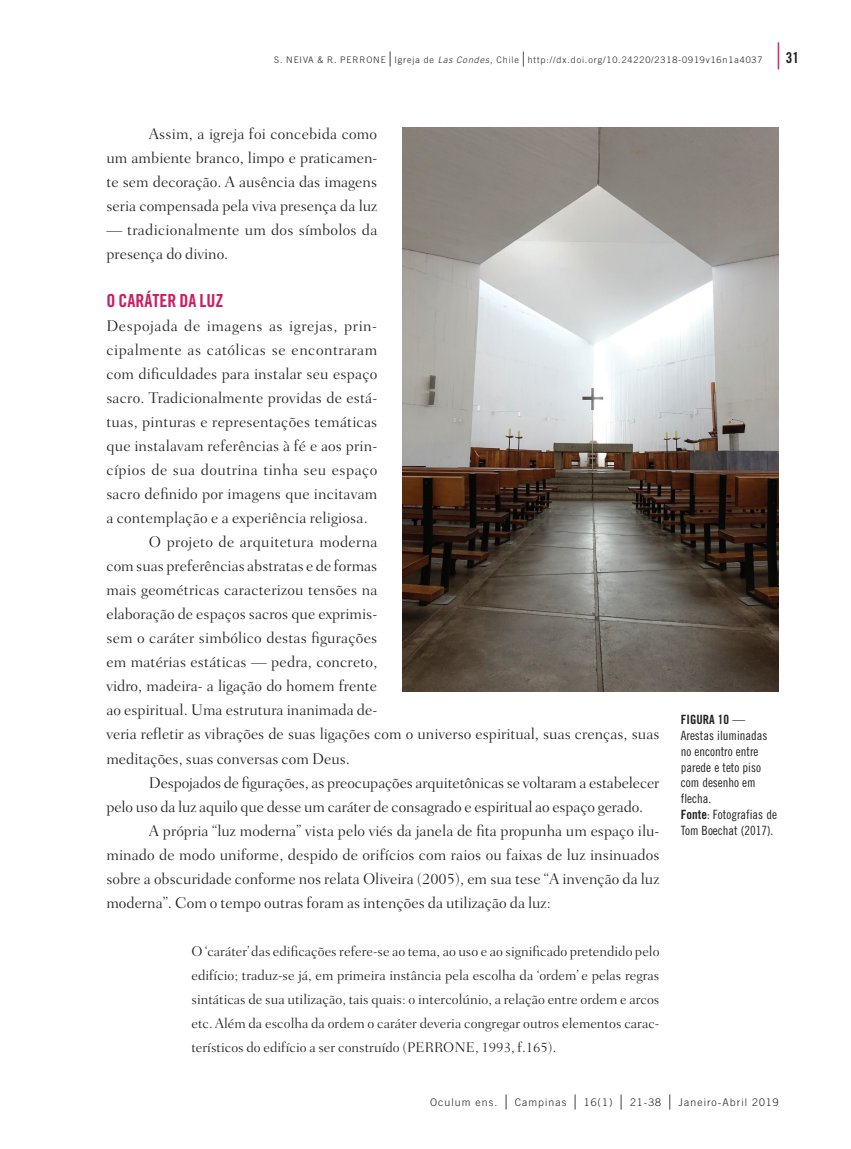
<style>
.page{position:relative;width:851px;height:1149px;background:#fff}
.page>*{position:absolute;margin:0;border:0;box-sizing:border-box;transform-origin:0 0}
.t1{font:18px "Trade Gothic Bold Cond Twenty";color:#ce1c62}
.t2{font:300 15.75px/24px "Fairfield LH";color:#231f20;text-align:justify}
.t3{font:300 15.75px "Fairfield LH";letter-spacing:.03em;color:#231f20}
.t4{font:300 15.75px "Fairfield LH";letter-spacing:.035em;color:#231f20}
.t5{font:300 15.75px "Fairfield LH";letter-spacing:.025em;color:#231f20}
.t6{font:300 15.75px "Fairfield LH";letter-spacing:.02em;color:#231f20}
.t7{font:15px "Trade Gothic Bold Cond Twenty";color:#231f20}
.t8{font:300 14.25px/24px "Fairfield LH";color:#231f20;text-align:justify}
.t9{font:12.75px/15.8px "Trade Gothic Cond Eighteen";color:#231f20}
.t10{font:12.75px "Trade Gothic Bold Cond Twenty";color:#231f20}
.t11{font:300 10.5px "Trade Gothic";letter-spacing:.1em;color:#231f20}
.t12{font:300 9px "Trade Gothic";letter-spacing:.1em;color:#231f20}
.s1{font-family:"Apple Garamond";font-size:15px}
.s2{font-style:italic}
.s3{font-family:"Apple Garamond";font-weight:300;font-size:27px;color:#ce1c62}
.s4{font-family:"Trade Gothic Cond Eighteen"}
.s5{font-family:"Trade Gothic Bold Cond Twenty"}
</style>
<div class="page">
<img style="left:403px;top:128px;width:375px;height:563px">
<p class="t12" style="left:274px;top:54px;width:489px">S. Neiva &amp; R. Perron e<span class="s1">|</span>Igreja de <span class="s2">Las Condes</span>, Chile<span class="s1">|</span>http://dx.doi.org/10.24220/2318-0919v16n1a4037</p>
<p class="t7" style="left:771px;top:49px;width:29px"><span class="s3">|</span>31</p>
<p class="t2" style="left:106px;top:122px;width:272px;text-indent:43px">Assim, a igreja foi concebida como um ambiente branco, limpo e praticamen‑ te sem decoração. A ausência das imagens seria compensada pela viva presença da luz</p>
<p class="t2" style="left:106px;top:218px;width:272px">— tradicionalmente um dos símbolos da presença do divino.</p>
<p class="t1" style="left:106px;top:289px;width:118px">O CARÁTER DA LUZ</p>
<p class="t4" style="left:106px;top:317px;width:272px">Despojada de imagens as igrejas, prin‑</p>
<p class="t3" style="left:106px;top:341px;width:272px">cipalmente as católicas se encontraram</p>
<p class="t2" style="left:106px;top:362px;width:272px">com dificuldades para instalar seu espaço</p>
<p class="t2" style="left:106px;top:386px;width:272px">sacro. Tradicionalmente providas de está‑</p>
<p class="t2" style="left:106px;top:410px;width:272px">tuas, pinturas e representações temáticas</p>
<p class="t2" style="left:106px;top:434px;width:272px">que instalavam referências à fé e aos prin‑</p>
<p class="t5" style="left:106px;top:461px;width:272px">cípios de sua doutrina tinha seu espaço</p>
<p class="t2" style="left:106px;top:482px;width:272px">sacro definido por imagens que incitavam</p>
<p class="t2" style="left:106px;top:506px;width:263px">a contemplação e a experiência religiosa.</p>
<p class="t6" style="left:149px;top:533px;width:230px">O projeto de arquitetura moderna</p>
<p class="t2" style="left:106px;top:554px;width:272px">com suas preferências abstratas e de formas</p>
<p class="t2" style="left:106px;top:578px;width:272px">mais geométricas caracterizou tensões na</p>
<p class="t2" style="left:106px;top:602px;width:272px">elaboração de espaços sacros que exprimis‑</p>
<p class="t2" style="left:106px;top:626px;width:272px">sem o caráter simbólico destas figurações</p>
<p class="t2" style="left:106px;top:650px;width:272px">em matérias estáticas — pedra, concreto,</p>
<p class="t2" style="left:106px;top:674px;width:272px">vidro, madeira‑ a ligação do homem frente</p>
<p class="t2" style="left:106px;top:698px;width:272px">ao espiritual. Uma estrutura inanimada de‑</p>
<p class="t2" style="left:106px;top:722px;width:554px">veria refletir as vibrações de suas ligações com o universo espiritual, suas crenças, suas</p>
<p class="t2" style="left:106px;top:746px;width:245px">meditações, suas conversas com Deus.</p>
<p class="t2" style="left:149px;top:770px;width:512px">Despojados de figurações, as preocupações arquitetônicas se voltaram a estabelecer</p>
<p class="t2" style="left:106px;top:794px;width:538px">pelo uso da luz aquilo que desse um caráter de consagrado e espiritual ao espaço gerado.</p>
<p class="t2" style="left:149px;top:818px;width:512px">A própria “luz moderna” vista pelo viés da janela de fita propunha um espaço ilu‑</p>
<p class="t2" style="left:106px;top:842px;width:554px">minado de modo uniforme, despido de orifícios com raios ou faixas de luz insinuados</p>
<p class="t2" style="left:106px;top:866px;width:554px">sobre a obscuridade conforme nos relata Oliveira (2005), em sua tese “A invenção da luz</p>
<p class="t2" style="left:106px;top:890px;width:446px">moderna”. Com o tempo outras foram as intenções da utilização da luz:</p>
<p class="t8" style="left:191px;top:938px;width:469px">O ‘caráter’ das edificações refere‑se ao tema, ao uso e ao significado pretendido pelo edifício; traduz‑se já, em primeira instância pela escolha da ‘ordem’ e pelas regras sintáticas de sua utilização, tais quais: o intercolúnio, a relação entre ordem e arcos etc. Além da escolha da ordem o caráter deveria congregar outros elementos carac‑ terísticos do edifício a ser construído (PERRONE, 1993, f.165).</p>
<p class="t10" style="left:680px;top:711px;width:66px">FIGURA 10 <span class="s4">—</span></p>
<p class="t9" style="left:680px;top:727px;width:98px">Arestas iluminadas no encontro entre parede e teto piso com desenho em flecha.<br><span class="s5">Fonte</span>: Fotografias de<br>Tom Boechat (2017).</p>
<p class="t11" style="left:430px;top:1095px;width:350px">Oculum ens. <span class="s1">|</span> Campinas <span class="s1">|</span> 16(1) <span class="s1">|</span> 21-38 <span class="s1">|</span> Janeiro-Abril 2019</p>
</div>
